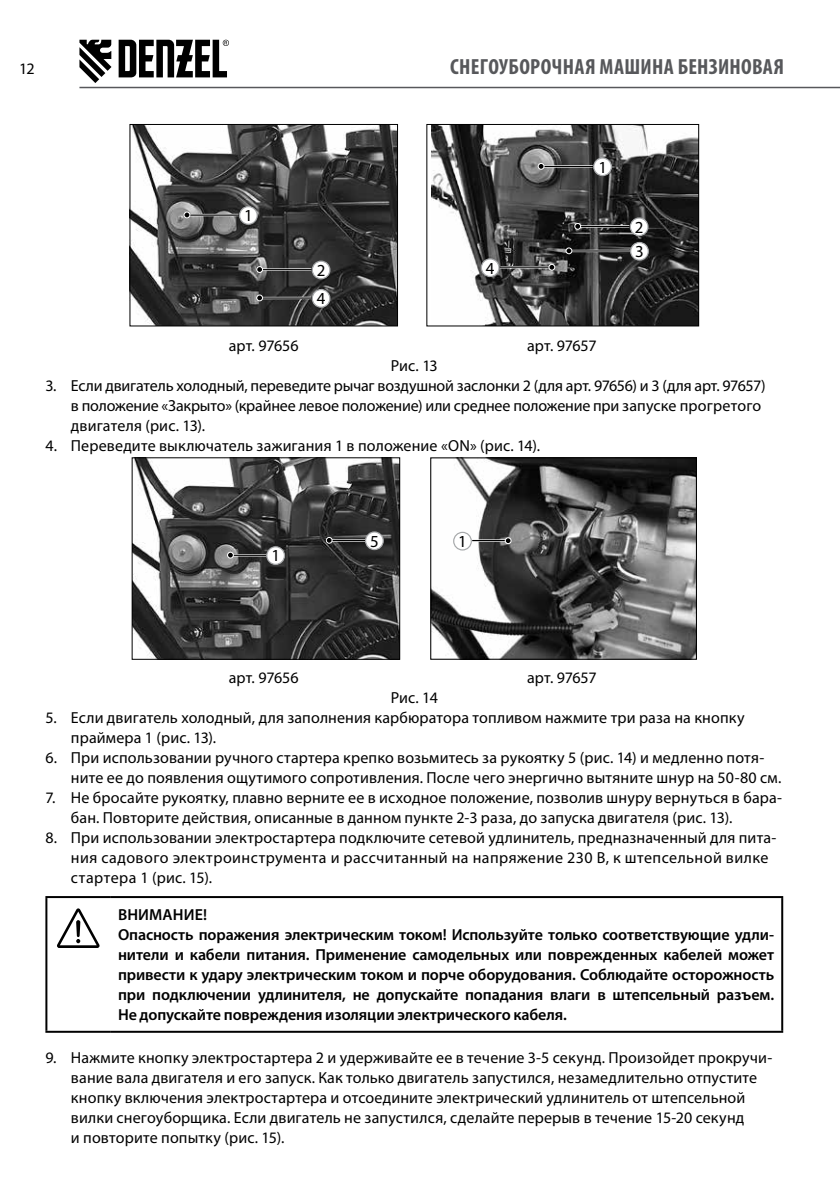
<style>
.page{position:relative;width:840px;height:1191px;background:#fff}
.page>*{position:absolute;margin:0;border:0;box-sizing:border-box;transform-origin:0 0}
.t1{font:700 condensed 22px "Myriad Pro";letter-spacing:.01em;color:#57585b}
.t2{font:16.8px/28.4px "Myriad Pro";color:#000}
.t3{font:16px/20px "Myriad Pro";letter-spacing:.01em;color:#000}
.t4{font:600 16px/20px "Myriad Pro";letter-spacing:-.01em;color:#000}
.t5{font:16px/20px "Myriad Pro";letter-spacing:-.01em;color:#000}
</style>
<div class="page">
<hr style="left:79px;top:87px;width:760px;height:1px;background:#57585b">
<svg style="left:79px;top:40px;width:32px;height:43px"></svg>
<svg style="left:118px;top:40px;width:111px;height:37px"></svg>
<img style="left:131px;top:126px;width:265px;height:198px">
<div style="left:129px;top:124px;width:269px;height:202px;border:1px solid #000"></div>
<img style="left:431px;top:126px;width:265px;height:198px">
<div style="left:426px;top:124px;width:272px;height:202px;border:1px solid #000"></div>
<hr style="left:188px;top:214px;width:52px;height:2px;background:#000">
<svg style="left:183px;top:211px;width:7px;height:7px"></svg>
<svg style="left:184px;top:213px;width:5px;height:4px"></svg>
<div style="left:239px;top:207px;width:18px;height:17px;background:#fff;border-radius:50%"></div>
<div style="left:239px;top:206px;width:19px;height:19px;border:1px solid #a7a9ab;border-radius:50%"></div>
<hr style="left:261px;top:268px;width:50px;height:3px;background:#fff">
<hr style="left:261px;top:269px;width:52px;height:1px;background:#000">
<svg style="left:257px;top:267px;width:5px;height:5px"></svg>
<div style="left:312px;top:261px;width:18px;height:18px;background:#fff;border-radius:50%"></div>
<div style="left:311px;top:260px;width:19px;height:19px;border:1px solid #a7a9ab;border-radius:50%"></div>
<hr style="left:261px;top:297px;width:52px;height:2px;background:#000">
<svg style="left:256px;top:294px;width:7px;height:7px"></svg>
<svg style="left:257px;top:295px;width:5px;height:5px"></svg>
<div style="left:312px;top:289px;width:18px;height:18px;background:#fff;border-radius:50%"></div>
<div style="left:311px;top:289px;width:19px;height:19px;border:1px solid #a7a9ab;border-radius:50%"></div>
<hr style="left:498px;top:266px;width:52px;height:2px;background:#000">
<svg style="left:548px;top:264px;width:7px;height:7px"></svg>
<svg style="left:549px;top:265px;width:5px;height:5px"></svg>
<div style="left:481px;top:259px;width:17px;height:17px;background:#fff;border-radius:50%"></div>
<div style="left:480px;top:258px;width:19px;height:19px;border:1px solid #a7a9ab;border-radius:50%"></div>
<hr style="left:579px;top:225px;width:50px;height:3px;background:#fff">
<hr style="left:579px;top:226px;width:52px;height:1px;background:#000">
<svg style="left:574px;top:223px;width:6px;height:7px"></svg>
<svg style="left:575px;top:224px;width:4px;height:5px"></svg>
<div style="left:630px;top:218px;width:17px;height:18px;background:#fff;border-radius:50%"></div>
<div style="left:629px;top:217px;width:19px;height:19px;border:1px solid #a7a9ab;border-radius:50%"></div>
<hr style="left:570px;top:250px;width:59px;height:2px;background:#fff">
<hr style="left:570px;top:250px;width:59px;height:1px;background:#000">
<svg style="left:565px;top:247px;width:7px;height:7px"></svg>
<svg style="left:566px;top:248px;width:5px;height:5px"></svg>
<svg style="left:630px;top:242px;width:18px;height:18px"></svg>
<div style="left:629px;top:242px;width:19px;height:19px;border:1px solid #a7a9ab;border-radius:50%"></div>
<hr style="left:542px;top:165px;width:50px;height:3px;background:#fff">
<hr style="left:542px;top:166px;width:52px;height:1px;background:#000">
<svg style="left:537px;top:163px;width:7px;height:7px"></svg>
<svg style="left:538px;top:164px;width:5px;height:5px"></svg>
<svg style="left:593px;top:158px;width:18px;height:18px"></svg>
<div style="left:592px;top:157px;width:19px;height:19px;border:1px solid #a7a9ab;border-radius:50%"></div>
<img style="left:134px;top:459px;width:264px;height:199px">
<div style="left:132px;top:457px;width:268px;height:203px;border:1px solid #000"></div>
<img style="left:432px;top:459px;width:262px;height:199px">
<div style="left:430px;top:457px;width:266px;height:203px;border:1px solid #000"></div>
<hr style="left:472px;top:539px;width:34px;height:3px;background:#fff">
<hr style="left:472px;top:540px;width:34px;height:1px;background:#000">
<svg style="left:504px;top:537px;width:7px;height:7px"></svg>
<svg style="left:505px;top:538px;width:5px;height:5px"></svg>
<div style="left:453px;top:532px;width:18px;height:18px;background:#fff;border-radius:50%"></div>
<div style="left:453px;top:532px;width:18px;height:18px;border:1px solid #a7a9ab;border-radius:50%"></div>
<hr style="left:232px;top:554px;width:34px;height:2px;background:#000">
<svg style="left:227px;top:552px;width:7px;height:6px"></svg>
<svg style="left:228px;top:553px;width:5px;height:4px"></svg>
<div style="left:267px;top:547px;width:17px;height:17px;background:#fff;border-radius:50%"></div>
<div style="left:266px;top:546px;width:19px;height:19px;border:1px solid #a7a9ab;border-radius:50%"></div>
<hr style="left:331px;top:539px;width:34px;height:2px;background:#fff">
<hr style="left:331px;top:540px;width:34px;height:1px;background:#000">
<svg style="left:325px;top:537px;width:7px;height:7px"></svg>
<svg style="left:326px;top:538px;width:5px;height:5px"></svg>
<div style="left:365px;top:532px;width:18px;height:17px;background:#fff;border-radius:50%"></div>
<div style="left:365px;top:531px;width:18px;height:19px;border:1px solid #a7a9ab;border-radius:50%"></div>
<hr style="left:45px;top:896px;width:65px;height:2px;background:#000">
<hr style="left:45px;top:898px;width:2px;height:132px;background:#000">
<hr style="left:110px;top:896px;width:672px;height:2px;background:#000">
<hr style="left:780px;top:898px;width:2px;height:132px;background:#000">
<hr style="left:45px;top:1030px;width:65px;height:2px;background:#000">
<hr style="left:110px;top:1030px;width:672px;height:2px;background:#000">
<svg style="left:57px;top:908px;width:42px;height:40px"></svg>
<p class="t3" style="left:19px;top:59px;width:17px">12</p>
<h1 class="t1" style="left:450px;top:54px;width:335px">СНЕГОУБОРОЧНАЯ МАШИНА БЕНЗИНОВАЯ</h1>
<p class="t2" style="left:244px;top:202px;width:10px">1</p>
<p class="t2" style="left:317px;top:256px;width:10px">2<br>4</p>
<p class="t2" style="left:485px;top:254px;width:10px">4</p>
<p class="t2" style="left:598px;top:153px;width:10px">1</p>
<p class="t2" style="left:634px;top:215px;width:10px;line-height:24.4px">2<br>3</p>
<p class="t3" style="left:228px;top:336px;width:71px">арт. 97656</p>
<p class="t5" style="left:527px;top:336px;width:71px">арт. 97657</p>
<p class="t3" style="left:390px;top:356px;width:49px">Рис. 13</p>
<p class="t5" style="left:71px;top:376px;width:695px;text-indent:-26px">3. Если двигатель холодный, переведите рычаг воздушной заслонки 2 (для арт. 97656) и 3 (для арт. 97657) в положение «Закрыто» (крайнее левое положение) или среднее положение при запуске прогретого двигателя (рис. 13).</p>
<p class="t3" style="left:45px;top:436px;width:496px">4. Переведите выключатель зажигания 1 в положение «ON» (рис. 14).</p>
<p class="t2" style="left:271px;top:542px;width:10px">1</p>
<p class="t2" style="left:370px;top:527px;width:10px">5</p>
<p class="t2" style="left:458px;top:527px;width:10px">1</p>
<p class="t3" style="left:228px;top:667px;width:71px">арт. 97656</p>
<p class="t5" style="left:527px;top:667px;width:71px">арт. 97657</p>
<p class="t3" style="left:390px;top:687px;width:49px">Рис. 14</p>
<p class="t3" style="left:71px;top:707px;width:675px;text-indent:-26px">5. Если двигатель холодный, для заполнения карбюратора топливом нажмите три раза на кнопку праймера 1 (рис. 13).</p>
<p class="t3" style="left:71px;top:747px;width:711px;text-indent:-26px">6. При использовании ручного стартера крепко возьмитесь за рукоятку 5 (рис. 14) и медленно потя&shy;ните ее до появления ощутимого сопротивления. После чего энергично вытяните шнур на 50-80 см.</p>
<p class="t3" style="left:71px;top:787px;width:712px;text-indent:-26px">7. Не бросайте рукоятку, плавно верните ее в исходное положение, позволив шнуру вернуться в бара&shy;бан. Повторите действия, описанные в данном пункте 2-3 раза, до запуска двигателя (рис. 13).</p>
<p class="t3" style="left:71px;top:827px;width:706px;text-indent:-26px">8. При использовании электростартера подключите сетевой удлинитель, предназначенный для пита&shy;ния садового электроинструмента и рассчитанный на напряжение 230 В, к штепсельной вилке стартера 1 (рис. 15).</p>
<p class="t4" style="left:118px;top:906px;width:657px">ВНИМАНИЕ!<br>Опасность поражения электрическим током! Используйте только соответствующие удли&shy;нители и кабели питания. Применение самодельных или поврежденных кабелей может привести к удару электрическим током и порче оборудования. Соблюдайте осторожность при подключении удлинителя, не допускайте попадания влаги в штепсельный разъем.<br>Не допускайте повреждения изоляции электрического кабеля.</p>
<p class="t3" style="left:71px;top:1047px;width:702px;text-indent:-26px">9. Нажмите кнопку электростартера 2 и удерживайте ее в течение 3-5 секунд. Произойдет прокручи&shy;вание вала двигателя и его запуск. Как только двигатель запустился, незамедлительно отпустите кнопку включения электростартера и отсоедините электрический удлинитель от штепсельной вилки снего уборщика. Если двигатель не запустился, сделайте перерыв в течение 15-20 секунд<br>и повторите попытку (рис. 15).</p>
</div>
